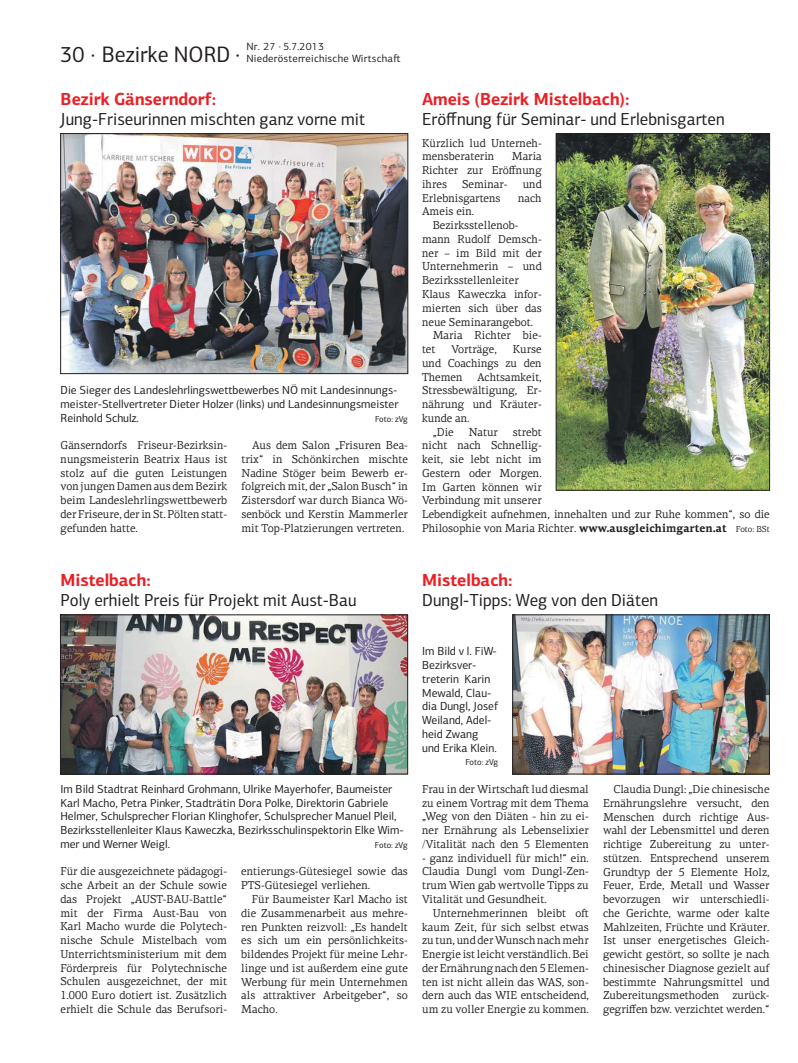
<style>
.page{position:relative;width:798px;height:1063px;background:#fff}
.page>*{position:absolute;margin:0;border:0;box-sizing:border-box;transform-origin:0 0}
.t1{font:22.5px "PF Centro Sans Pro";color:#231f20;scale:.96 1}
.t2{font:17.5px "PF Centro Sans Pro";color:#221e1f;scale:.96 1}
.t3{font:700 17.5px "PF Centro Sans Pro";color:#ea2026;scale:.96 1}
.t4{font:11.75px/13.8px "PF Centro Sans Pro";color:#231f20}
.t5{font:11.5px/13.8px "PF Centro Serif Pro";color:#231f20;text-align:justify;scale:.96 1}
.t6{font:10.62px/11.9px "PF Centro Sans Pro";letter-spacing:.02em;color:#231f20}
.t7{font:8.75px "PF Centro Sans Pro";letter-spacing:-.035em;color:#231f20}
.s1{font-weight:700}
.s2{font-size:8.75px}
</style>
<div class="page">
<img style="left:62px;top:617px;width:343px;height:155px">
<div style="left:60px;top:615px;width:347px;height:159px;border:1px solid #231f20"></div>
<img style="left:514px;top:617px;width:253px;height:155px">
<div style="left:512px;top:615px;width:257px;height:159px;border:1px solid #231f20"></div>
<img style="left:557px;top:135px;width:210px;height:353px">
<div style="left:555px;top:133px;width:214px;height:357px;border:1px solid #231f20"></div>
<img style="left:62px;top:135px;width:344px;height:237px">
<div style="left:60px;top:133px;width:348px;height:241px;border:1px solid #231f20"></div>
<h1 class="t1" style="left:60px;top:46px;width:189px">30 · Bezirke NORD ·</h1>
<p class="t6" style="left:246px;top:42px;width:155px">Nr. 27 · 5.7.2013<br>Niederösterreichische Wirtscha-</p>
<h2 class="t3" style="left:61px;top:92px;width:163px">Bezirk Gänserndorf:</h2>
<h2 class="t2" style="left:61px;top:112px;width:318px">Jung-Friseurinnen mischten ganz vorne mit</h2>
<p class="t4" style="left:61px;top:385px;width:339px;text-align:justify">Die Sieger des Landeslehrlingswettbewerbes NÖ mit Landesinnungs&shy;meister-Stellvertreter Dieter Holzer (links) und Landesinnungsmeister Reinhold Schulz.</p>
<p class="t7" style="left:375px;top:415px;width:34px">Foto: zVg</p>
<p class="t5" style="left:61px;top:440px;width:175px">Gänserndorfs Friseur-Bezirksin&shy;nungsmeisterin Beatrix Haus ist stolz auf die guten Leistungen von jungen Damen aus dem Bezirk beim Landeslehrlingswettbewerb der Friseure, der in St. Pölten statt&shy;gefunden hatte.</p>
<p class="t5" style="left:241px;top:440px;width:175px;text-indent:11px">Aus dem Salon „Frisuren Bea&shy;trix“ in Schönkirchen mischte Nadine Stöger beim Bewerb er&shy;folgreich mit, der „Salon Busch“ in Zistersdorf war durch Bianca Wö&shy;senböck und Kerstin Mammerler mit Top-Platzierungen vertreten.</p>
<h2 class="t3" style="left:422px;top:92px;width:217px">Ameis (Bezirk Mistelbach):</h2>
<h2 class="t2" style="left:422px;top:112px;width:316px">Eröffnung für Seminar- und Erlebnisgarten</h2>
<p class="t5" style="left:422px;top:137px;width:126px">Kürzlich lud Unterneh&shy;mensberaterin</p>
<p class="t5" style="left:422px;top:151px;width:126px;text-indent:90px">Maria Richter zur Eröffnung ihres</p>
<p class="t5" style="left:462px;top:178px;width:49px">Seminar-</p>
<p class="t5" style="left:522px;top:178px;width:21px">und</p>
<p class="t5" style="left:422px;top:192px;width:83px">Erlebnisgartens</p>
<p class="t5" style="left:518px;top:192px;width:26px">nach</p>
<p class="t5" style="left:422px;top:206px;width:56px">Ameis ein.</p>
<p class="t5" style="left:432px;top:220px;width:91px">Bezirksstellenob-</p>
<p class="t5" style="left:422px;top:233px;width:126px">mann Rudolf Demsch-</p>
<p class="t5" style="left:422px;top:247px;width:126px">ner – im Bild mit der</p>
<p class="t5" style="left:422px;top:261px;width:126px">Unternehmerin – und</p>
<p class="t5" style="left:422px;top:275px;width:102px">Bezirksstellenleiter</p>
<p class="t5" style="left:422px;top:288px;width:126px">Klaus Kaweczka infor-</p>
<p class="t5" style="left:422px;top:302px;width:126px">mierten sich über das</p>
<p class="t5" style="left:422px;top:316px;width:117px">neue Seminarangebot.</p>
<p class="t5" style="left:432px;top:330px;width:115px">Maria Richter bie-</p>
<p class="t5" style="left:422px;top:343px;width:15px">tet</p>
<p class="t5" style="left:451px;top:343px;width:49px">Vorträge,</p>
<p class="t5" style="left:422px;top:343px;width:126px;text-indent:91px">Kurse und Coachings zu den Themen</p>
<p class="t5" style="left:477px;top:371px;width:69px">Achtsamkeit,</p>
<p class="t5" style="left:422px;top:385px;width:126px">Stressbewältigung, Er-</p>
<p class="t5" style="left:422px;top:398px;width:126px">nährung und Kräuter-</p>
<p class="t5" style="left:422px;top:412px;width:51px">kunde an.</p>
<p class="t5" style="left:432px;top:426px;width:23px">„Die</p>
<p class="t5" style="left:468px;top:426px;width:32px">Natur</p>
<p class="t5" style="left:422px;top:426px;width:363px;text-align:left;text-indent:91px">strebt<br>nicht nach Schnellig-<br>keit, sie lebt nicht im<br>Gestern oder Morgen.<br>Im Garten können wir<br>Verbindung mit unserer<br>Lebendigkeit aufnehmen, innehalten und zur Ruhe kommen“, so die<br>Philosophie von Maria Richter. <span class="s1">www.ausgleichimgarten.at</span> <span class="s2">Foto: BSt</span></p>
<h2 class="t3" style="left:60px;top:574px;width:95px">Mistelbach:</h2>
<h2 class="t2" style="left:60px;top:594px;width:310px">Poly erhielt Preis für Projekt mit Aust-Bau</h2>
<p class="t4" style="left:60px;top:783px;width:344px">Im Bild Stadtrat Reinhard Grohmann, Ulrike Mayerhofer, Baumeister Karl Macho, Petra Pinker, Stadträtin Dora Polke, Direktorin Gabriele Helmer, Schulsprecher Florian Klinghofer, Schulsprecher Manuel Pleil, Bezirksstellenleiter Klaus Kaweczka, Bezirksschulinspektorin Elke Wim&shy;mer und Werner Weigl.</p>
<p class="t7" style="left:375px;top:842px;width:34px">Foto: zVg</p>
<p class="t5" style="left:60px;top:866px;width:175px">Für die ausgezeichnete pädagogi&shy;sche Arbeit an der Schule sowie das Projekt „AUST-BAU-Battle“ mit der Firma Aust-Bau von Karl Macho wurde die Polytech&shy;nische Schule Mistelbach vom Unterrichtsministerium mit dem Förderpreis für Polytechnische Schulen ausgezeichnet, der mit 1.000 Euro dotiert ist. Zusätzlich erhielt die Schule das Berufsori-</p>
<p class="t5" style="left:241px;top:866px;width:175px">entierungs-Gütesiegel sowie das<br>PTS-Gütesiegel verliehen.</p>
<p class="t5" style="left:241px;top:893px;width:175px;text-indent:11px">Für Baumeister Karl Macho ist die Zusammenarbeit aus mehre&shy;ren Punkten reizvoll: „Es handelt es sich um ein persönlichkeits&shy;bildendes Projekt für meine Lehr&shy;linge und ist außerdem eine gute Werbung für mein Unternehmen als attraktiver Arbeitgeber“, so Macho.</p>
<h2 class="t3" style="left:422px;top:574px;width:95px">Mistelbach:</h2>
<h2 class="t2" style="left:422px;top:594px;width:247px">Dungl-Tipps: Weg von den Diäten</h2>
<p class="t4" style="left:422px;top:646px;width:77px">Im Bild v l. FiW-<br>Bezirksver&shy;treterin Karin<br>Mewald, Clau&shy;dia Dungl, Josef<br>Weiland, Adel&shy;heid Zwang und Erika Klein.</p>
<p class="t7" style="left:465px;top:759px;width:34px">Foto: zVg</p>
<p class="t5" style="left:422px;top:783px;width:175px">Frau in der Wirtscha- lud diesmal zu einem Vortrag mit dem Thema „Weg von den Diäten - hin zu ei&shy;ner Ernährung als Lebenselixier /Vitalität nach den 5 Elementen</p>
<p class="t5" style="left:422px;top:852px;width:175px">- ganz individuell für mich!“ ein.<br>Claudia Dungl vom Dungl-Zen&shy;trum Wien gab wertvolle Tipps zu Vitalität und Gesundheit.</p>
<p class="t5" style="left:422px;top:907px;width:175px;text-indent:11px">Unternehmerinnen bleibt o&shy;kaum Zeit, für sich selbst etwas zu tun, und der Wunsch nach mehr Energie ist leicht verständlich. Bei der Ernährung nach den 5 Elemen&shy;ten ist nicht allein das WAS, son&shy;dern auch das WIE entscheidend, um zu voller Energie zu kommen.</p>
<p class="t5" style="left:602px;top:783px;width:175px;text-indent:11px">Claudia Dungl: „Die chinesische Ernährungslehre versucht, den Menschen durch richtige Aus&shy;wahl der Lebensmittel und deren richtige Zubereitung zu unter&shy;stützen. Entsprechend unserem Grundtyp der 5 Elemente Holz, Feuer, Erde, Metall und Wasser bevorzugen wir unterschiedli&shy;che Gerichte, warme oder kalte Mahlzeiten, Früchte und Kräuter.<br>Ist unser energetisches Gleich&shy;gewicht gestört, so sollte je nach chinesischer Diagnose gezielt auf bestimmte Nahrungsmittel und Zubereitungsmethoden zurück&shy;gegriffen bzw. verzichtet werden.“</p>
</div>
